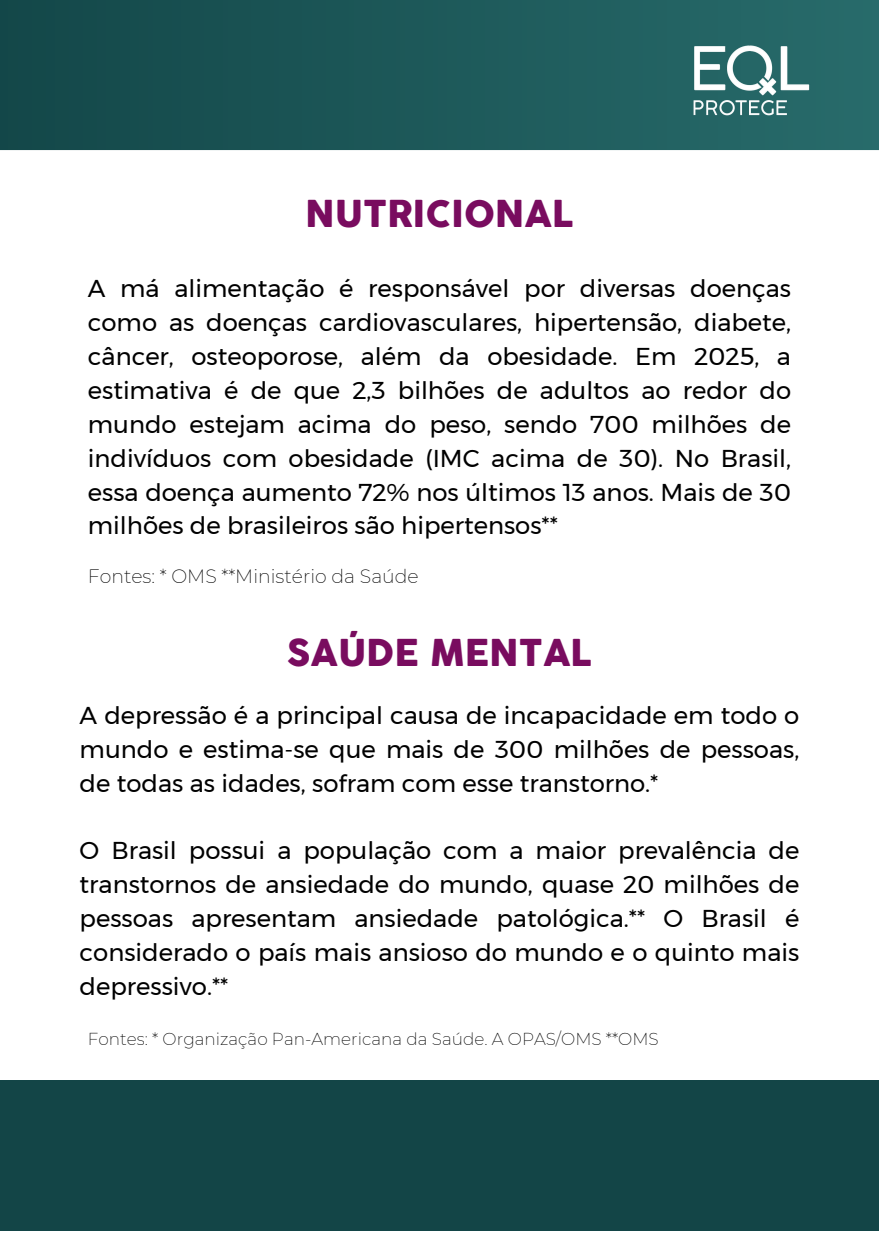
<style>
.page{position:relative;width:879px;height:1243px;background:#fff}
.page>*{position:absolute;margin:0;border:0;box-sizing:border-box;transform-origin:0 0}
.t1{font:36.24px "Cocogoose";color:#790c5f}
.t2{font:36.2px "Cocogoose";color:#790c5f}
.t3{font:24.32px/33.9px "Montserrat";color:#000;text-align:justify}
.t4{font:24.28px/33.9px "Montserrat";color:#000;text-align:justify}
.t5{font:200 18.88px "Montserrat";color:#000}
.t6{font:200 16.88px "Montserrat";color:#000}
</style>
<div class="page">
<div style="left:0;top:1080px;width:879px;height:150px;background:#134547"></div>
<svg style="left:0;top:0;width:879px;height:150px;background:#1c5858"></svg>
<img style="left:685px;top:39px;width:127px;height:87px">
<h1 class="t1" style="left:305px;top:190px;width:270px">NUTRICIONAL</h1>
<p class="t4" style="left:88px;top:271px;width:705px">A má alimentação é responsável por diversas doenças como as doenças cardiovasculares, hipertensão, diabete, câncer, osteoporose, além da obesidade. Em 2025, a estimativa é de que 2,3 bilhões de adultos ao redor do mundo estejam acima do peso, sendo 700 milhões de indivíduos com obesidade (IMC acima de 30). No Brasil, essa doença aumento 72% nos últimos 13 anos. Mais de 30 milhões de brasileiros são hipertensos**</p>
<p class="t5" style="left:88px;top:565px;width:332px">Fontes: * OMS **Ministério da Saúde</p>
<h2 class="t2" style="left:287px;top:629px;width:307px">SAÚDE MENTAL</h2>
<p class="t3" style="left:80px;top:698px;width:721px">A depressão é a principal causa de incapacidade em todo o mundo e estima-se que mais de 300 milhões de pessoas, de todas as idades, sofram com esse transtorno.*</p>
<p class="t3" style="left:80px;top:833px;width:721px">O Brasil possui a população com a maior prevalência de transtornos de ansiedade do mundo, quase 20 milhões de pessoas apresentam ansiedade patológica.** O Brasil é considerado o país mais ansioso do mundo e o quinto mais depressivo.**</p>
<p class="t6" style="left:88px;top:1028px;width:572px">Fontes: * Organização Pan-Americana da Saúde. A OPAS/OMS **OMS</p>
</div>
